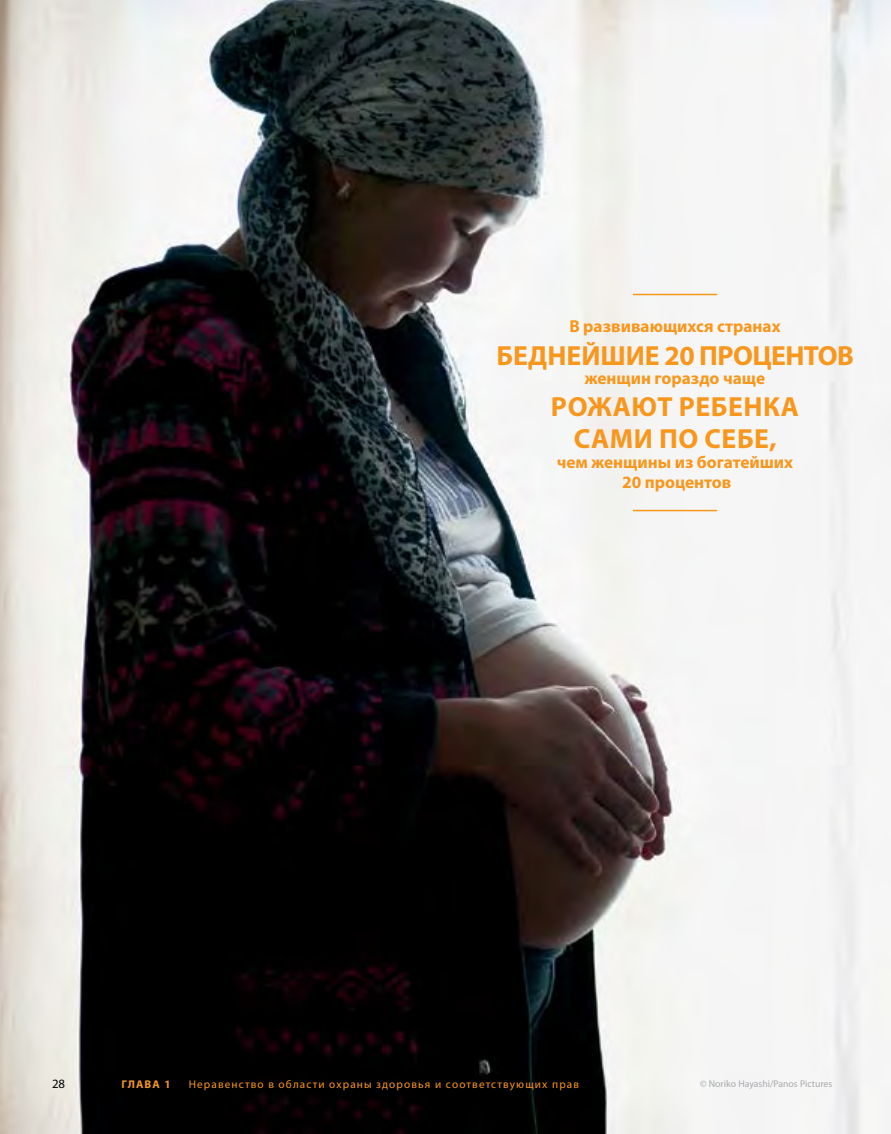
<style>
.page{position:relative;width:891px;height:1134px;background:#fff}
.page>*{position:absolute;margin:0;border:0;box-sizing:border-box;transform-origin:0 0}
.t1{font:700 27.75px/32.2px "Myriad Pro";letter-spacing:.01em;color:#f8971d;text-align:center}
.t2{font:700 27.75px "Myriad Pro";letter-spacing:-.02em;color:#f8971d}
.t3{font:700 17.25px/20.7px "Myriad Pro";color:#f8971d;text-align:center}
.t4{font:12.75px "Myriad Pro";color:#000}
.t5{font:11.25px "Myriad Pro";letter-spacing:.1em;color:#f8971d}
.t6{font:700 11.25px "Myriad Pro";letter-spacing:.1em;color:#f8971d}
.t7{font:9.75px "Myriad Pro";color:#a7a9ac}
</style>
<div class="page">
<img style="left:0;top:0;width:891px;height:1134px">
<hr style="left:633px;top:510px;width:84px;height:1px;background:#f8971d">
<hr style="left:633px;top:294px;width:84px;height:1px;background:#f8971d">
<p class="t3" style="left:569px;top:316px;width:213px">В развивающихся странах</p>
<h1 class="t2" style="left:496px;top:340px;width:359px">БЕДНЕЙШИЕ 20 ПРОЦЕНТОВ</h1>
<p class="t3" style="left:585px;top:368px;width:182px">женщин гораздо чаще</p>
<h1 class="t1" style="left:551px;top:391px;width:250px">РОЖАЮТ РЕБЕНКА<br>САМИ ПО СЕБЕ,</h1>
<p class="t3" style="left:557px;top:452px;width:238px">чем женщины из богатейших<br>20 процентов</p>
<p class="t4" style="left:52px;top:1077px;width:15px">28</p>
<p class="t6" style="left:122px;top:1078px;width:51px">ГЛАВА 1</p>
<p class="t5" style="left:189px;top:1078px;width:392px">Неравенство в области охраны здоровья и соответствующих прав</p>
<p class="t7" style="left:700px;top:1078px;width:134px">© Noriko Hayashi/Panos Pictures</p>
</div>
